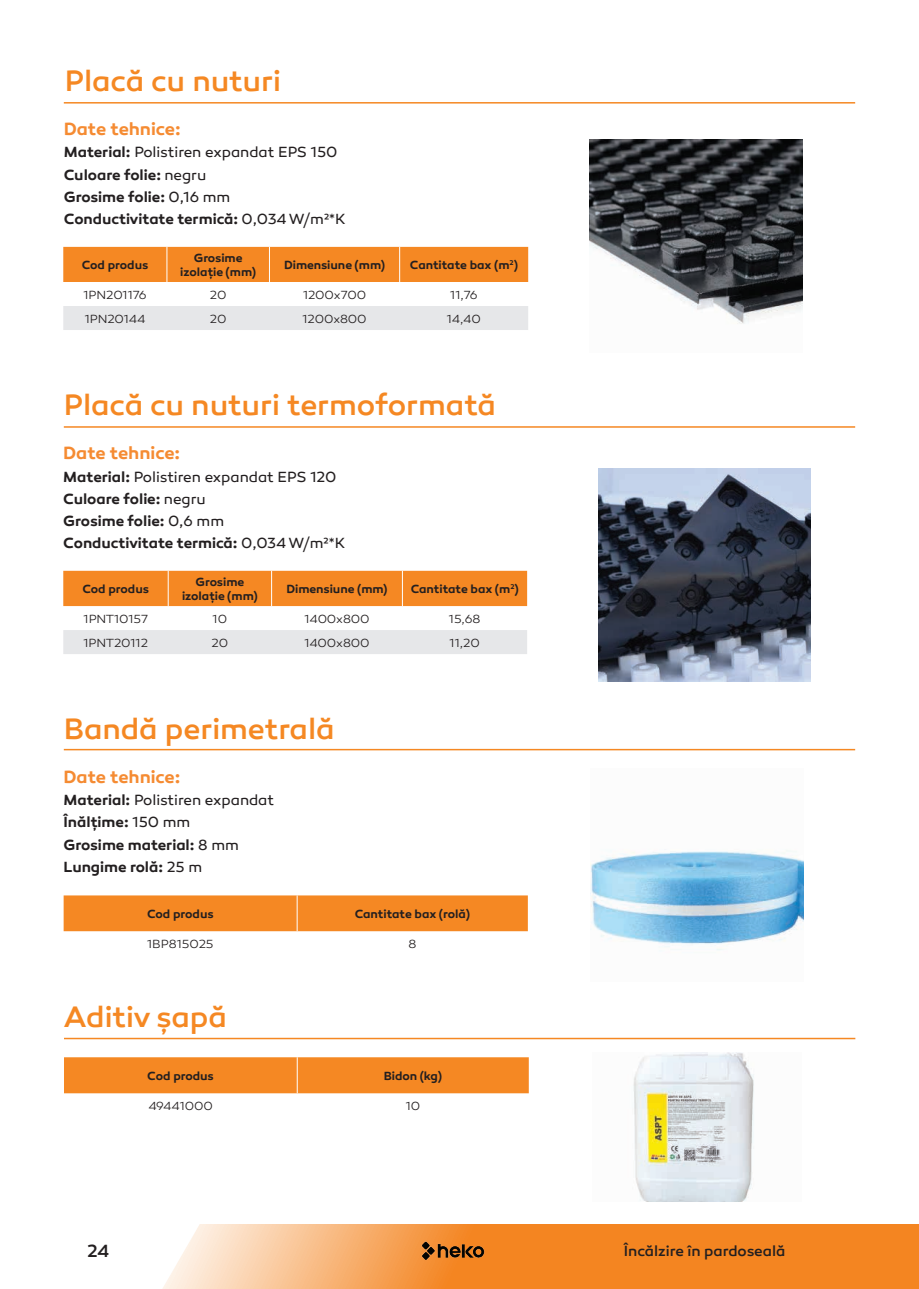
<style>
.page{position:relative;width:919px;height:1289px;background:#fff}
.page>*{position:absolute;margin:0;border:0;box-sizing:border-box;transform-origin:0 0}
.t1{font:500 30px "Canaro";letter-spacing:-.005em;color:#f58823}
.t2{font:600 18px "Canaro";letter-spacing:-.005em;color:#f58b32}
.t3{font:500 18px "Canaro";color:#231f20}
.t4{font:600 15px/22.2px "Canaro";letter-spacing:-.005em;color:#231f20}
.t5{font:500 15px "Canaro";color:#231f20}
.t6{font:600 12px/13.5px "Canaro";letter-spacing:-.005em;color:#231f20;text-align:center}
.t7{font:300 12px "Canaro";letter-spacing:-.01em;color:#231f20;scale:1.04 1}
.s1{font-weight:400}
</style>
<div class="page">
<div style="left:906px;top:1224px;width:12px;height:64px;background:#f48521"></div>
<svg style="left:207px;top:1224px;width:699px;height:64px;fill:#f48521"></svg>
<img style="left:411px;top:1233px;width:84px;height:32px">
<svg style="left:163px;top:1224px;width:44px;height:64px"></svg>
<div style="left:63px;top:247px;width:465px;height:35px;background:#f58823"></div>
<div style="left:63px;top:306px;width:465px;height:24px;background:#e6e7e9"></div>
<hr style="left:167px;top:247px;width:1px;height:35px;background:#fff">
<hr style="left:269px;top:247px;width:1px;height:35px;background:#fff">
<hr style="left:399px;top:247px;width:1px;height:35px;background:#fff">
<div style="left:63px;top:571px;width:464px;height:35px;background:#f58823"></div>
<div style="left:63px;top:630px;width:464px;height:24px;background:#e6e7e9"></div>
<hr style="left:168px;top:571px;width:1px;height:35px;background:#fff">
<hr style="left:271px;top:571px;width:1px;height:35px;background:#fff">
<hr style="left:402px;top:571px;width:1px;height:35px;background:#fff">
<div style="left:64px;top:1057px;width:464px;height:36px;background:#f58823"></div>
<hr style="left:297px;top:1057px;width:1px;height:36px;background:#fff">
<img style="left:589px;top:139px;width:213px;height:185px">
<img style="left:598px;top:468px;width:212px;height:213px">
<img style="left:633px;top:1052px;width:121px;height:149px">
<img style="left:591px;top:851px;width:212px;height:99px">
<div style="left:64px;top:895px;width:464px;height:36px;background:#f58823"></div>
<hr style="left:297px;top:895px;width:1px;height:36px;background:#fff">
<hr style="left:64px;top:102px;width:791px;height:2px;background:#f58823">
<hr style="left:64px;top:426px;width:791px;height:2px;background:#f58823">
<hr style="left:64px;top:749px;width:791px;height:1px;background:#f58823">
<hr style="left:64px;top:1037px;width:791px;height:2px;background:#f58823">
<h1 class="t1" style="left:65px;top:63px;width:218px">Placă cu nuturi</h1>
<p class="t2" style="left:64px;top:118px;width:118px">Date tehnice:</p>
<p class="t4" style="left:64px;top:141px;width:283px">Material: <span class="s1">Polistiren expandat EPS 150<br></span>Culoare folie: <span class="s1">negru<br></span>Grosime folie: <span class="s1">0,16 mm<br></span>Conductivitate termică: <span class="s1">0,034 W/m2*K</span></p>
<p class="t6" style="left:82px;top:258px;width:68px">Cod produs</p>
<p class="t6" style="left:180px;top:252px;width:77px">Grosime izolație (mm)</p>
<p class="t6" style="left:284px;top:258px;width:102px">Dimensiune (mm)</p>
<p class="t6" style="left:410px;top:258px;width:110px">Cantitate bax (m<sup>2</sup>)</p>
<p class="t7" style="left:83px;top:288px;width:62px">1PN201176</p>
<p class="t7" style="left:210px;top:288px;width:17px">20</p>
<p class="t7" style="left:303px;top:288px;width:62px">1200x700</p>
<p class="t7" style="left:450px;top:288px;width:28px">11,76</p>
<p class="t7" style="left:85px;top:312px;width:60px">1PN20144</p>
<p class="t7" style="left:210px;top:312px;width:17px">20</p>
<p class="t7" style="left:302px;top:312px;width:63px">1200x800</p>
<p class="t7" style="left:447px;top:312px;width:34px">14,40</p>
<h1 class="t1" style="left:64px;top:387px;width:433px">Placă cu nuturi termoformată</h1>
<p class="t2" style="left:63px;top:442px;width:118px">Date tehnice:</p>
<p class="t4" style="left:63px;top:465px;width:283px">Material: <span class="s1">Polistiren expandat EPS 120<br></span>Culoare folie: <span class="s1">negru<br></span>Grosime folie: <span class="s1">0,6 mm<br></span>Conductivitate termică: <span class="s1">0,034 W/m2*K</span></p>
<p class="t6" style="left:82px;top:582px;width:68px">Cod produs</p>
<p class="t6" style="left:182px;top:575px;width:77px">Grosime izolație (mm)</p>
<p class="t6" style="left:286px;top:582px;width:102px">Dimensiune (mm)</p>
<p class="t6" style="left:410px;top:582px;width:110px">Cantitate bax (m<sup>2</sup>)</p>
<p class="t7" style="left:84px;top:612px;width:63px">1PNT10157</p>
<p class="t7" style="left:213px;top:612px;width:15px">10</p>
<p class="t7" style="left:304px;top:612px;width:64px">1400x800</p>
<p class="t7" style="left:449px;top:612px;width:32px">15,68</p>
<p class="t7" style="left:83px;top:636px;width:64px">1PNT20112</p>
<p class="t7" style="left:211px;top:636px;width:17px">20</p>
<p class="t7" style="left:304px;top:636px;width:64px">1400x800</p>
<p class="t7" style="left:449px;top:636px;width:31px">11,20</p>
<h1 class="t1" style="left:64px;top:711px;width:272px">Bandă perimetrală</h1>
<p class="t2" style="left:63px;top:765px;width:118px">Date tehnice:</p>
<p class="t4" style="left:63px;top:788px;width:212px">Material: <span class="s1">Polistiren expandat<br></span>Înălțime: <span class="s1">150 mm<br></span>Grosime material: <span class="s1">8 mm<br></span>Lungime rolă: <span class="s1">25 m</span></p>
<p class="t6" style="left:147px;top:907px;width:68px">Cod produs</p>
<p class="t6" style="left:355px;top:907px;width:117px">Cantitate bax (rolă)</p>
<p class="t7" style="left:147px;top:937px;width:65px">1BP815025</p>
<p class="t7" style="left:408px;top:937px;width:9px">8</p>
<h1 class="t1" style="left:64px;top:999px;width:165px">Aditiv șapă</h1>
<p class="t6" style="left:147px;top:1069px;width:68px">Cod produs</p>
<p class="t6" style="left:384px;top:1069px;width:60px">Bidon (kg)</p>
<p class="t7" style="left:148px;top:1099px;width:63px">49441000</p>
<p class="t7" style="left:406px;top:1099px;width:15px">10</p>
<p class="t3" style="left:87px;top:1240px;width:23px">24</p>
<p class="t5" style="left:623px;top:1241px;width:163px">Încălzire în pardoseală</p>
</div>
